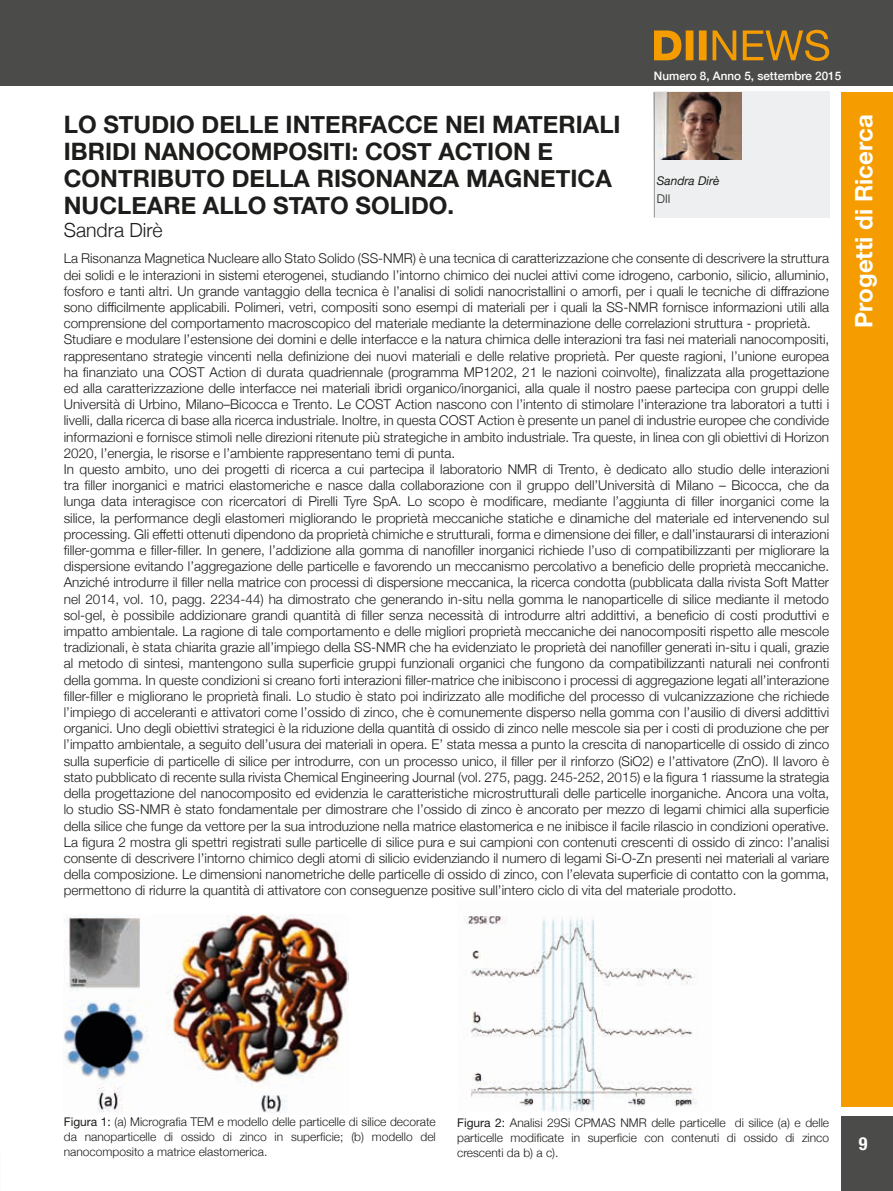
<style>
.page{position:relative;width:893px;height:1191px;background:#fff}
.page>*{position:absolute;margin:0;border:0;box-sizing:border-box;transform-origin:0 0}
.t1{font:700 24px/27px "Helvetica Neue";color:#1d1d1b}
.t2{font:700 24px "Helvetica Neue";color:#fff}
.t3{font:300 19.5px "Helvetica Neue";color:#1d1d1b}
.t4{font:700 condensed 18px "Helvetica Neue";color:#fff}
.t5{font:300 13.5px/16.2px "Helvetica Neue";color:#1d1d1b}
.t6{font:300 12px/15px "Helvetica Neue";color:#1d1d1b;text-align:justify}
.t7{font:italic 12px "Helvetica Neue";color:#1d1d1b}
.t8{font:500 11.7px "Helvetica Neue";color:#fff}
.s1{font-weight:400}
</style>
<div class="page">
<div style="left:842px;top:92px;width:51px;height:1032px;background:#f59d00"></div>
<div style="left:654px;top:91px;width:175px;height:127px;background:#eeeff0"></div>
<img style="left:655px;top:92px;width:86px;height:67px">
<hr style="left:654px;top:92px;width:1px;height:125px;background:#9d9d9d">
<img style="left:64px;top:914px;width:284px;height:199px">
<img style="left:464px;top:916px;width:234px;height:195px">
<div style="left:842px;top:1115px;width:51px;height:76px;background:#4b4b4a"></div>
<div style="left:842px;top:1107px;width:51px;height:8px;background:#fff"></div>
<div style="left:0;top:0;width:893px;height:85px;background:#4b4b4a"></div>
<svg style="left:654px;top:29px;width:175px;height:32px"></svg>
<p class="t8" style="left:654px;top:66px;width:189px">Numero 8, Anno 5, settembre 2015</p>
<h1 class="t1" style="left:64px;top:111px;width:558px">LO STUDIO DELLE INTERFACCE NEI MATERIALI IBRIDI NANOCOMPOSITI: COST ACTION E CONTRIBUTO DELLA RISONANZA MAGNETICA NUCLEARE ALLO STATO SOLIDO.</h1>
<h2 class="t3" style="left:64px;top:214px;width:100px">Sandra Dirè</h2>
<p class="t5" style="left:64px;top:249px;width:767px">La Risonanza Magnetica Nucleare allo Stato Solido (SS-NMR) è una tecnica di caratterizzazione che consente di descrivere la struttura dei solidi e le interazioni in sistemi eterogenei, studiando l’intorno chimico dei nuclei attivi come idrogeno, carbonio, silicio, alluminio, fosforo e tanti altri. Un grande vantaggio della tecnica è l’analisi di solidi nanocristallini o amorfi, per i quali le tecniche di diffrazione sono difficilmente applicabili. Polimeri, vetri, compositi sono esempi di materiali per i quali la SS-NMR fornisce informazioni utili alla comprensione del comportamento macroscopico del materiale mediante la determinazione delle correlazioni struttura - proprietà.<br>Studiare e modulare l’estensione dei domini e delle interfacce e la natura chimica delle interazioni tra fasi nei materiali nanocompositi, rappresentano strategie vincenti nella definizione dei nuovi materiali e delle relative proprietà. Per queste ragioni, l’unione europea ha finanziato una COST Action di durata quadriennale (programma MP1202, 21 le nazioni coinvolte), finalizzata alla progettazione ed alla caratterizzazione delle interfacce nei materiali ibridi organico/inorganici, alla quale il nostro paese partecipa con gruppi delle Università di Urbino, Milano–Bicocca e Trento. Le COST Action nascono con l’intento di stimolare l’interazione tra laboratori a tutti i livelli, dalla ricerca di base alla ricerca industriale. Inoltre, in questa COST Action è presente un panel di industrie europee che condivide informazioni e fornisce stimoli nelle direzioni ritenute più strategiche in ambito industriale. Tra queste, in linea con gli obiettivi di Horizon 2020, l’energia, le risorse e l’ambiente rappresentano temi di punta.<br>In questo ambito, uno dei progetti di ricerca a cui partecipa il laboratorio NMR di Trento, è dedicato allo studio delle interazioni tra filler inorganici e matrici elastomeriche e nasce dalla collaborazione con il gruppo dell’Università di Milano – Bicocca, che da lunga data interagisce con ricercatori di Pirelli Tyre SpA. Lo scopo è modificare, mediante l’aggiunta di filler inorganici come la silice, la performance degli elastomeri migliorando le proprietà meccaniche statiche e dinamiche del materiale ed intervenendo sul processing. Gli effetti ottenuti dipendono da proprietà chimiche e strutturali, forma e dimensione dei filler, e dall’instaurarsi di interazioni filler-gomma e filler-filler. In genere, l’addizione alla gomma di nanofiller inorganici richiede l’uso di compatibilizzanti per migliorare la dispersione evitando l’aggregazione delle particelle e favorendo un meccanismo percolativo a beneficio delle proprietà meccaniche.<br>Anziché introdurre il filler nella matrice con processi di dispersione meccanica, la ricerca condotta (pubblicata dalla rivista Soft Matter nel 2014, vol. 10, pagg. 2234-44) ha dimostrato che generando in-situ nella gomma le nanoparticelle di silice mediante il metodo sol-gel, è possibile addizionare grandi quantità di filler senza necessità di introdurre altri addittivi, a beneficio di costi produttivi e impatto ambientale. La ragione di tale comportamento e delle migliori proprietà meccaniche dei nanocompositi rispetto alle mescole tradizionali, è stata chiarita grazie all’impiego della SS-NMR che ha evidenziato le proprietà dei nanofiller generati in-situ i quali, grazie al metodo di sintesi, mantengono sulla superficie gruppi funzionali organici che fungono da compatibilizzanti naturali nei confronti della gomma. In queste condizioni si creano forti interazioni filler-matrice che inibiscono i processi di aggregazione legati all’interazione filler-filler e migliorano le proprietà finali. Lo studio è stato poi indirizzato alle modifiche del processo di vulcanizzazione che richiede l’impiego di acceleranti e attivatori come l’ossido di zinco, che è comunemente disperso nella gomma con l’ausilio di diversi addittivi organici. Uno degli obiettivi strategici è la riduzione della quantità di ossido di zinco nelle mescole sia per i costi di produzione che per l’impatto ambientale, a seguito dell’usura dei materiali in opera. E’ stata messa a punto la crescita di nanoparticelle di ossido di zinco sulla superficie di particelle di silice per introdurre, con un processo unico, il filler per il rinforzo (SiO2) e l’attivatore (ZnO). Il lavoro è stato pubblicato di recente sulla rivista Chemical Engineering Journal (vol. 275, pagg. 245-252, 2015) e la figura 1 riassume la strategia della progettazione del nanocomposito ed evidenzia le caratteristiche microstrutturali delle particelle inorganiche. Ancora una volta, lo studio SS-NMR è stato fondamentale per dimostrare che l’ossido di zinco è ancorato per mezzo di legami chimici alla superficie della silice che funge da vettore per la sua introduzione nella matrice elastomerica e ne inibisce il facile rilascio in condizioni operative.<br>La figura 2 mostra gli spettri registrati sulle particelle di silice pura e sui campioni con contenuti crescenti di ossido di zinco: l’analisi consente di descrivere l’intorno chimico degli atomi di silicio evidenziando il numero di legami Si-O-Zn presenti nei materiali al variare della composizione. Le dimensioni nanometriche delle particelle di ossido di zinco, con l’elevata superficie di contatto con la gomma, permettono di ridurre la quantità di attivatore con conseguenze positive sull’intero ciclo di vita del materiale prodotto.</p>
<p class="t7" style="left:657px;top:172px;width:64px">Sandra Dirè</p>
<p class="t6" style="left:657px;top:190px;width:15px">DII</p>
<h1 class="t2" style="left:845px;top:327px;width:214px;rotate:-90deg">Progetti di Ricerca</h1>
<p class="t6" style="left:64px;top:1113px;width:374px"><span class="s1">Figura 1:</span> (a) Micrografia TEM e modello delle particelle di silice decorate da nanoparticelle di ossido di zinco in superficie; (b) modello del nanocomposito a matrice elastomerica.</p>
<p class="t6" style="left:457px;top:1114px;width:374px"><span class="s1">Figura 2:</span> Analisi 29Si CPMAS NMR delle particelle di silice (a) e delle particelle modificate in superficie con contenuti di ossido di zinco crescenti da b) a c).</p>
<h3 class="t4" style="left:859px;top:1132px;width:10px">9</h3>
</div>
